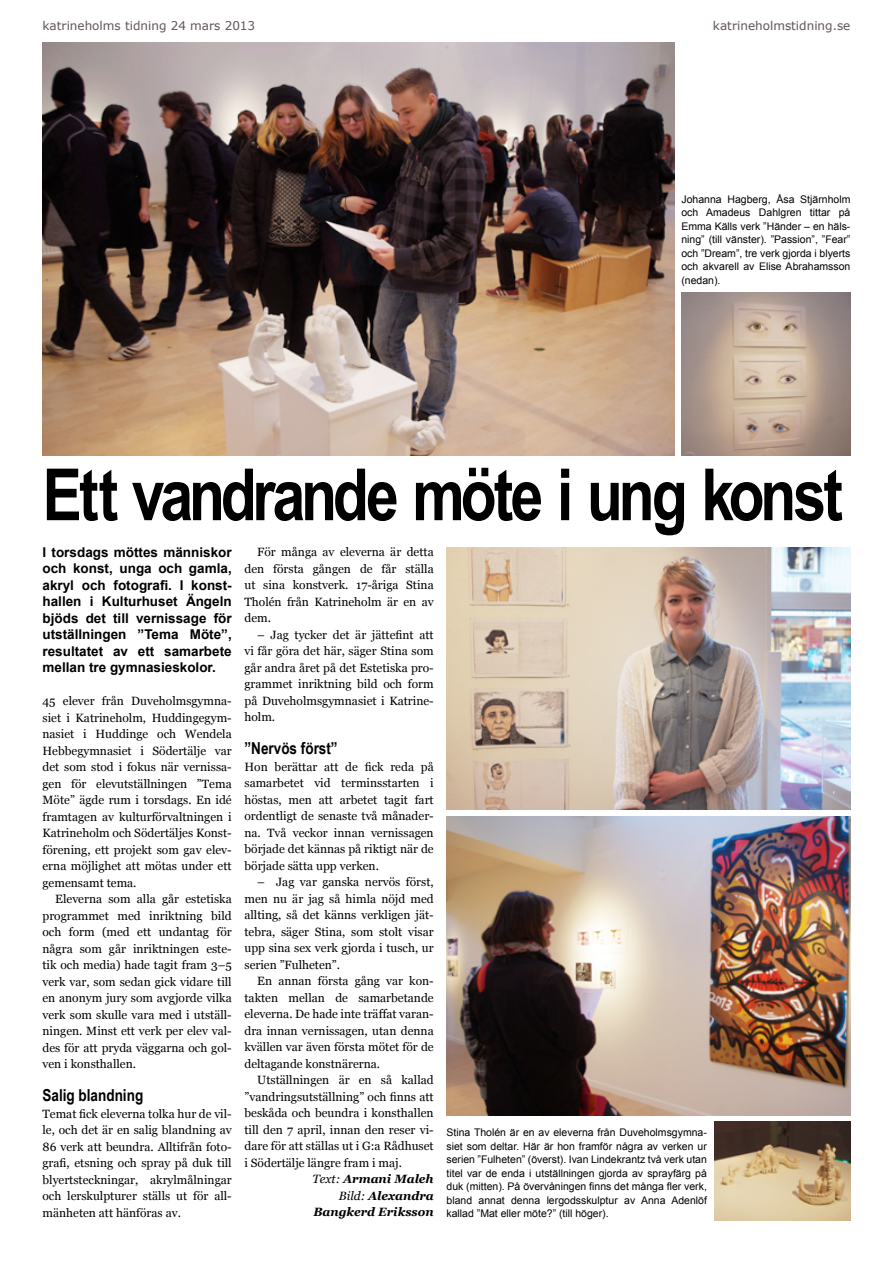
<style>
.page{position:relative;width:893px;height:1263px;background:#fff}
.page>*{position:absolute;margin:0;border:0;box-sizing:border-box;transform-origin:0 0}
.t1{font:700 72px "Arial Narrow";letter-spacing:-.06em;color:#000}
.t2{font:700 16.5px "Arial Narrow";color:#000}
.t3{font:700 13.5px/16.5px "Arial";color:#000;text-align:justify}
.t4{font:12px/16.5px "Georgia";color:#000;text-align:justify}
.t5{font:12px "Verdana";color:#62535d}
.t6{font:italic 700 12px "Georgia";color:#000}
.t7{font:10.5px/13.5px "Arial";color:#000;text-align:justify}
.s1{font-weight:400}
</style>
<div class="page">
<img style="left:43px;top:43px;width:631px;height:412px">
<img style="left:446px;top:547px;width:404px;height:262px">
<img style="left:681px;top:293px;width:169px;height:162px">
<img style="left:446px;top:816px;width:404px;height:299px">
<img style="left:715px;top:1121px;width:135px;height:99px">
<p class="t5" style="left:43px;top:18px;width:214px">katrineholms tidning 24 mars 2013</p>
<p class="t5" style="left:713px;top:18px;width:139px">katrineholmstidning.se</p>
<p class="t7" style="left:681px;top:193px;width:171px">Johanna Hagberg, Åsa Stjärnholm och Amadeus Dahlgren tittar på Emma Källs verk ”Händer – en häls&shy;ning” (till vänster). ”Passion”, ”Fear” och ”Dream”, tre verk gjorda i blyerts och akvarell av Elise Abrahamsson (nedan).</p>
<h1 class="t1" style="left:43px;top:440px;width:802px">Ett vandrande möte i ung konst</h1>
<p class="t3" style="left:43px;top:544px;width:191px">I torsdags möttes människor och konst, unga och gamla, akryl och fotografi. I konst&shy;hallen i Kulturhuset Ängeln bjöds det till vernissage för utställningen ”Tema Möte”, resultatet av ett samarbete mellan tre gymnasieskolor.</p>
<p class="t4" style="left:43px;top:692px;width:191px">45 elever från Duveholmsgymna&shy;siet i Katrineholm, Huddingegym&shy;nasiet i Huddinge och Wendela Hebbegymnasiet i Södertälje var det som stod i fokus när vernissa&shy;gen för elevutställningen ”Tema Möte” ägde rum i torsdags. En idé framtagen av kulturförvaltningen i Katrineholm och Södertäljes Konst&shy;förening, ett projekt som gav elev&shy;erna möjlighet att mötas under ett gemensamt tema.</p>
<p class="t4" style="left:43px;top:890px;width:191px;text-indent:13px">Eleverna som alla går estetiska programmet med inriktning bild och form (med ett undantag för några som går inriktningen este&shy;tik och media) hade tagit fram 3–5 verk var, som sedan gick vidare till en anonym jury som avgjorde vilka verk som skulle vara med i utställ&shy;ningen. Minst ett verk per elev val&shy;des för att pryda väggarna och gol&shy;ven i konsthallen.</p>
<h2 class="t2" style="left:43px;top:1083px;width:102px">Salig blandning</h2>
<p class="t4" style="left:43px;top:1105px;width:191px">Temat fick eleverna tolka hur de vil&shy;le, och det är en salig blandning av 86 verk att beundra. Alltifrån foto&shy;grafi, etsning och spray på duk till blyertsteckningar, akrylmålningar och lerskulpturer ställs ut för all&shy;mänheten att hänföras av.</p>
<p class="t4" style="left:244px;top:543px;width:191px;text-indent:13px">För många av eleverna är detta den första gången de får ställa ut sina konstverk. 17-åriga Stina Tholén från Katrineholm är en av dem.</p>
<p class="t4" style="left:244px;top:626px;width:191px;text-indent:13px">– Jag tycker det är jättefint att vi får göra det här, säger Stina som går andra året på det Estetiska pro&shy;grammet inriktning bild och form på Duveholmsgymnasiet i Katrine&shy;holm.</p>
<h2 class="t2" style="left:244px;top:736px;width:95px">”Nervös först”</h2>
<p class="t4" style="left:244px;top:758px;width:191px">Hon berättar att de fick reda på samarbetet vid terminsstarten i höstas, men att arbetet tagit fart ordentligt de senaste två månader&shy;na. Två veckor innan vernissagen började det kännas på riktigt när de började sätta upp verken.</p>
<p class="t4" style="left:244px;top:873px;width:191px;text-indent:13px">– Jag var ganska nervös först, men nu är jag så himla nöjd med allting, så det känns verkligen jät&shy;tebra, säger Stina, som stolt visar upp sina sex verk gjorda i tusch, ur serien ”Fulheten”.</p>
<p class="t4" style="left:244px;top:972px;width:191px;text-indent:13px">En annan första gång var kon&shy;takten mellan de samarbetande eleverna. De hade inte träffat varan&shy;dra innan vernissagen, utan denna kvällen var även första mötet för de deltagande konstnärerna.</p>
<p class="t4" style="left:257px;top:1071px;width:178px">Utställningen är en så kallad</p>
<p class="t4" style="left:244px;top:1088px;width:191px">”vandringsutställning” och finns att</p>
<p class="t4" style="left:244px;top:1104px;width:191px">beskåda och beundra i konsthallen</p>
<p class="t4" style="left:244px;top:1121px;width:191px">till den 7 april, innan den reser vi-</p>
<p class="t4" style="left:244px;top:1137px;width:191px">dare för att ställas ut i G:a Rådhuset</p>
<p class="t4" style="left:244px;top:1154px;width:159px">i Södertälje längre fram i maj.</p>
<p class="t6" style="left:312px;top:1170px;width:123px"><span class="s1">Text:</span> Armani Maleh</p>
<p class="t6" style="left:339px;top:1186px;width:96px"><span class="s1">Bild:</span> Alexandra</p>
<p class="t6" style="left:313px;top:1203px;width:122px">Bangkerd Eriksson</p>
<p class="t7" style="left:446px;top:1126px;width:262px">Stina Tholén är en av eleverna från Duveholmsgymna&shy;siet som deltar. Här är hon framför några av verken ur serien ”Fulheten” (överst). Ivan Lindekrantz två verk utan titel var de enda i utställningen gjorda av sprayfärg på duk (mitten). På övervåningen finns det många fler verk, bland annat denna lergodsskulptur av Anna Adenlöf kallad ”Mat eller möte?” (till höger).</p>
</div>
